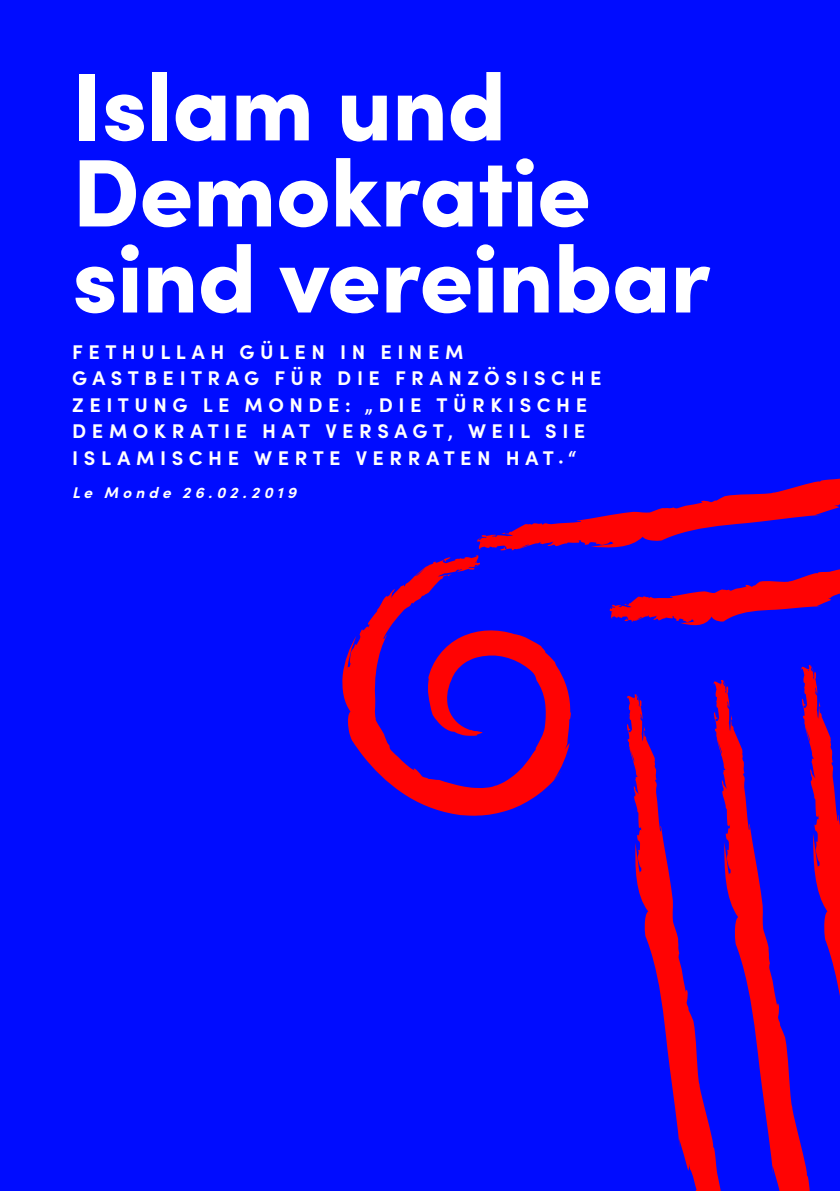
<style>
.page{position:relative;width:840px;height:1191px;background:#fff}
.page>*{position:absolute;margin:0;border:0;box-sizing:border-box;transform-origin:0 0}
.t1{font:900 96px/86px "Sofia Pro";letter-spacing:-.01em;color:#fff}
.t2{font:700 19.8px/26.4px "Sofia Pro";letter-spacing:.28em;color:#fff}
.t3{font:italic 700 15.4px "Sofia Pro";letter-spacing:.265em;color:#fff}
</style>
<div class="page">
<div style="left:0;top:0;width:839px;height:1191px;background:#000cff"></div>
<svg style="left:342px;top:557px;width:228px;height:259px"></svg>
<svg style="left:627px;top:694px;width:85px;height:497px"></svg>
<svg style="left:712px;top:680px;width:87px;height:511px"></svg>
<svg style="left:799px;top:665px;width:40px;height:526px"></svg>
<svg style="left:474px;top:478px;width:365px;height:150px"></svg>
<h1 class="t1" style="left:72px;top:55px;width:639px">Islam und<br>Demokratie sind vereinbar</h1>
<p class="t2" style="left:72px;top:337px;width:530px">FETHULLAH GÜLEN IN EINEM<br>GASTBEITRAG FÜR DIE FRANZÖSISCHE<br>ZEITUNG LE MONDE: „DIE TÜRKISCHE<br>DEMOKRATIE HAT VERSAGT, WEIL SIE<br>ISLAMISCHE WERTE VERRATEN HAT.“</p>
<p class="t3" style="left:72px;top:480px;width:226px">Le Monde 26.02.2019</p>
</div>
